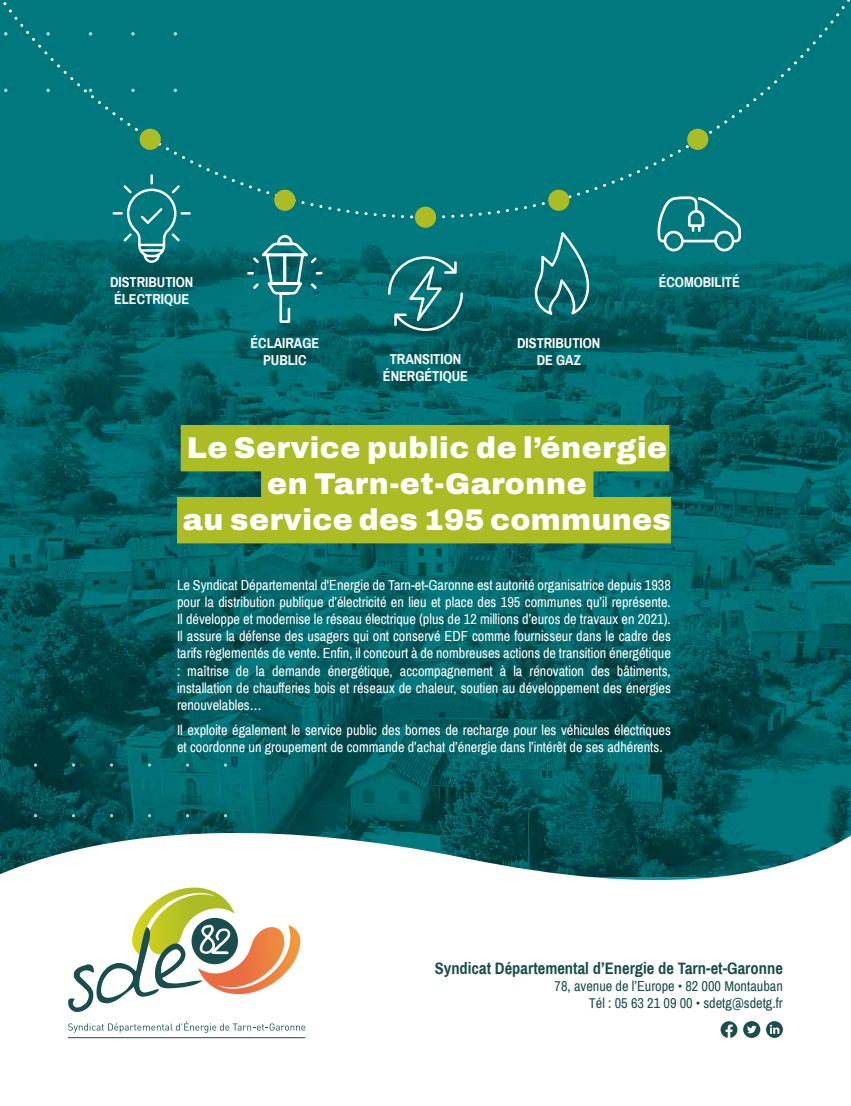
<style>
.page{position:relative;width:851px;height:1106px;background:#fff}
.page>*{position:absolute;margin:0;border:0;box-sizing:border-box;transform-origin:0 0}
.t1{font:900 30px/36px "Archivo";letter-spacing:.02em;color:#fff;text-align:center}
.t2{font:700 16.5px "Archivo Narrow";color:#1a4d4d}
.t3{font:14.25px/17.1px "Archivo Narrow";color:#fff;text-align:justify}
.t4{font:700 14.25px/17.1px "Archivo Narrow";color:#fff;text-align:center}
.t5{font:14.25px/17.1px "Archivo Narrow";color:#1a4d4d;text-align:right}
</style>
<div class="page">
<img style="left:0;top:0;width:850px;height:775px">
<div style="left:431px;top:0;width:419px;height:220px;background:#00797e"></div>
<div style="left:0;top:0;width:424px;height:220px;background:#00797e"></div>
<svg style="left:657px;top:196px;width:84px;height:56px;background:#329397"></svg>
<svg style="left:246px;top:234px;width:78px;height:90px;background:#238388"></svg>
<div style="left:140px;top:129px;width:21px;height:21px;background:#acbc24;border-radius:50%"></div>
<div style="left:274px;top:190px;width:21px;height:21px;background:#acbc24;border-radius:50%"></div>
<div style="left:548px;top:190px;width:21px;height:21px;background:#acbc24;border-radius:50%"></div>
<div style="left:687px;top:129px;width:21px;height:21px;background:#acbc24;border-radius:50%"></div>
<svg style="left:4px;top:32px;width:3px;height:4px"></svg>
<svg style="left:46px;top:32px;width:4px;height:4px"></svg>
<svg style="left:46px;top:89px;width:4px;height:3px"></svg>
<svg style="left:89px;top:32px;width:3px;height:4px"></svg>
<svg style="left:131px;top:32px;width:4px;height:4px"></svg>
<svg style="left:131px;top:89px;width:4px;height:3px"></svg>
<svg style="left:174px;top:32px;width:3px;height:4px"></svg>
<svg style="left:0;top:775px;width:850px;height:264px"></svg>
<svg style="left:113px;top:174px;width:78px;height:89px;background:#1e8489"></svg>
<svg style="left:388px;top:256px;width:75px;height:75px;background:#2a8084"></svg>
<div style="left:415px;top:207px;width:21px;height:21px;background:#acbc24;border-radius:50%"></div>
<svg style="left:534px;top:232px;width:57px;height:83px;background:#258185"></svg>
<div style="left:181px;top:425px;width:488px;height:46px;background:#acbc24"></div>
<div style="left:261px;top:461px;width:332px;height:46px;background:#acbc24"></div>
<div style="left:177px;top:497px;width:493px;height:46px;background:#acbc24"></div>
<svg style="left:68px;top:1021px;width:237px;height:11px"></svg>
<svg style="left:68px;top:887px;width:233px;height:125px"></svg>
<hr style="left:68px;top:1037px;width:237px;height:1px;background:#1a4d4d">
<svg style="left:720px;top:1021px;width:17px;height:16px"></svg>
<svg style="left:743px;top:1021px;width:17px;height:16px"></svg>
<svg style="left:766px;top:1021px;width:16px;height:16px"></svg>
<p class="t4" style="left:110px;top:274px;width:85px;text-align:left">DISTRIBUTION<br>ÉLECTRIQUE</p>
<p class="t4" style="left:250px;top:334px;width:70px">ÉCLAIRAGE<br>PUBLIC</p>
<p class="t4" style="left:517px;top:334px;width:85px">DISTRIBUTION<br>DE GAZ</p>
<p class="t4" style="left:383px;top:350px;width:87px">TRANSITION<br>ÉNERGÉTIQUE</p>
<p class="t4" style="left:658px;top:274px;width:83px">ÉCOMOBILITÉ</p>
<h1 class="t1" style="left:183px;top:430px;width:489px">Le Service public de l’énergie en Tarn-et-Garonne<br>au service des 195 communes</h1>
<p class="t3" style="left:177px;top:577px;width:495px">Le Syndicat Départemental d'Energie de Tarn-et-Garonne est autorité organisatrice depuis 1938 pour la distribution publique d’électricité en lieu et place des 195 communes qu’il représente.<br>Il développe et modernise le réseau électrique (plus de 12 millions d’euros de travaux en 2021).<br>Il assure la défense des usagers qui ont conservé EDF comme fournisseur dans le cadre des tarifs règlementés de vente. Enfin, il concourt à de nombreuses actions de transition énergétique : maîtrise de la demande énergétique, accompagnement à la rénovation des bâtiments, installation de chaufferies bois et réseaux de chaleur, soutien au développement des énergies renouvelables…</p>
<p class="t3" style="left:177px;top:722px;width:495px">Il exploite également le service public des bornes de recharge pour les véhicules électriques et coordonne un groupement de commande d’achat d’énergie dans l’intérêt de ses adhérents.</p>
<p class="t2" style="left:434px;top:958px;width:349px">Syndicat Départemental d’Energie de Tarn-et-Garonne</p>
<p class="t5" style="left:554px;top:977px;width:230px">78, avenue de l’Europe • 82 000 Montauban<br>Tél : 05 63 21 09 00 • sdetg@sdetg.fr</p>
</div>
